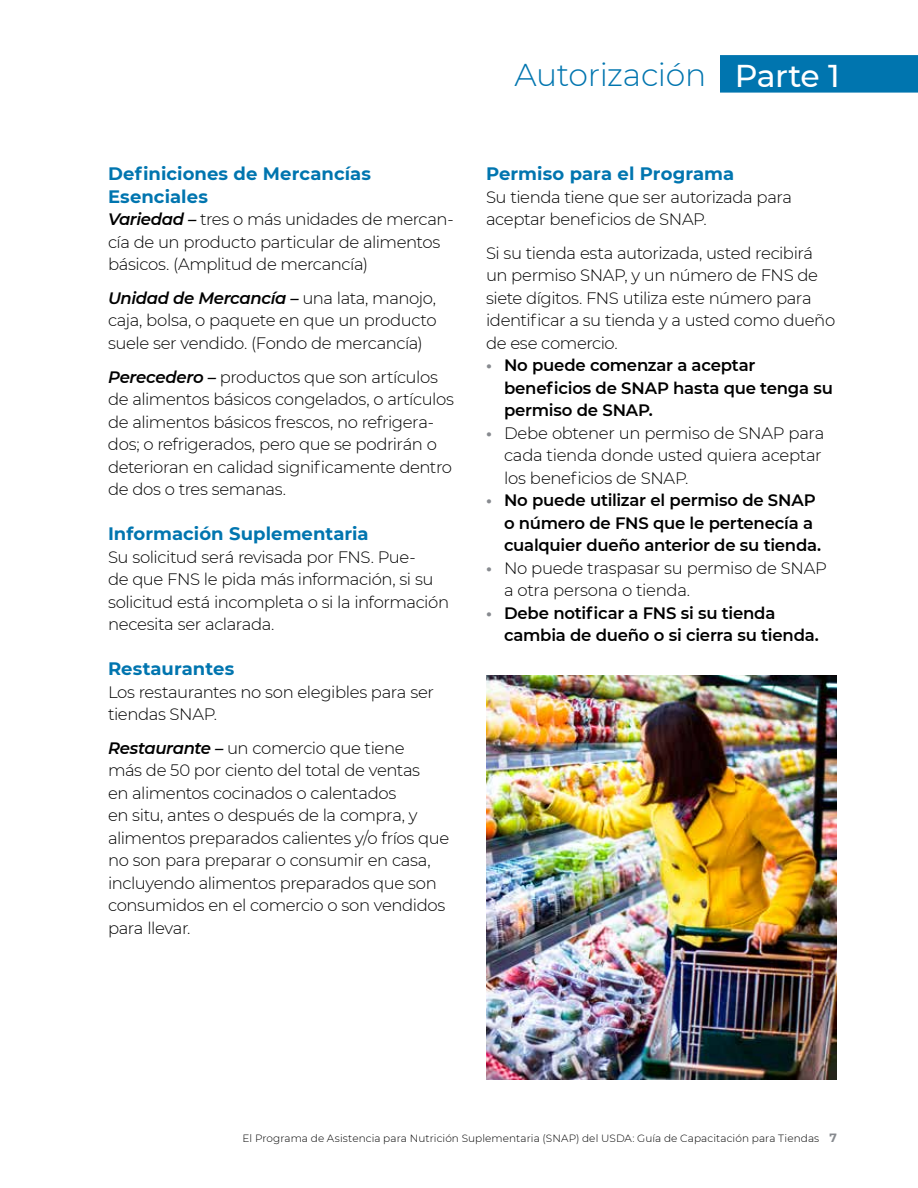
<style>
.page{position:relative;width:918px;height:1188px;background:#fff}
.page>*{position:absolute;margin:0;border:0;box-sizing:border-box;transform-origin:0 0}
.t1{font:300 31.5px "Montserrat";letter-spacing:-.01em;color:#0075af}
.t2{font:700 18px/22.5px "Montserrat";letter-spacing:.005em;color:#0075af}
.t3{font:300 16.5px/22.5px "Montserrat";letter-spacing:-.025em;color:#000}
.t4{font:600 16.5px/22.5px "Montserrat";letter-spacing:-.015em;color:#000}
.t5{font:300 10.5px "Montserrat";letter-spacing:.01em;color:#000}
.s1{font-weight:600;font-style:italic}
.s2{font-weight:500;color:#fff}
.s3{font-weight:700;color:#878a8f}
.s4{font-weight:700;font-size:12px;color:#878a8f}
</style>
<div class="page">
<div style="left:720px;top:55px;width:198px;height:38px;background:#0075af"></div>
<img style="left:486px;top:675px;width:351px;height:405px">
<h3 class="t2" style="left:108px;top:161px;width:265px">Definiciones de Mercancías<br>Esenciales</h3>
<p class="t3" style="left:108px;top:207px;width:347px"><span class="s1">Variedad –</span> tres o más unidades de mercan&shy;cía de un producto particular de alimentos básicos. (Amplitud de mercancía)</p>
<p class="t3" style="left:108px;top:286px;width:330px;text-align:justify"><span class="s1">Unidad de Mercancía –</span> una lata, manojo, caja, bolsa, o paquete en que un producto suele ser vendido. (Fondo de mercancía)</p>
<p class="t3" style="left:108px;top:365px;width:348px"><span class="s1">Perecedero –</span> productos que son artículos de alimentos básicos congelados, o artículos de alimentos básicos frescos, no refrigera&shy;dos; o refrigerados, pero que se podrirán o deterioran en calidad significamente dentro de dos o tres semanas.</p>
<h3 class="t2" style="left:108px;top:521px;width:262px">Información Suplementaria</h3>
<p class="t3" style="left:108px;top:545px;width:343px">Su solicitud será revisada por FNS. Pue-<br>de que FNS le pida más información, si su solicitud está incompleta o si la información necesita ser aclarada.</p>
<h3 class="t2" style="left:108px;top:656px;width:128px">Restaurantes</h3>
<p class="t3" style="left:108px;top:680px;width:328px">Los restaurantes no son elegibles para ser tiendas SNAP.</p>
<p class="t3" style="left:108px;top:736px;width:343px"><span class="s1">Restaurante –</span> un comercio que tiene<br>más de 50 por ciento del total de ventas<br>en alimentos cocinados o calentados<br>en situ, antes o después de la compra, y alimentos preparados calientes y/o fríos que no son para preparar o consumir en casa, incluyendo alimentos preparados que son consumidos en el comercio o son vendidos para llevar.</p>
<h1 class="t1" style="left:514px;top:53px;width:327px">Autorización <span class="s2">Parte 1</span></h1>
<h3 class="t2" style="left:486px;top:161px;width:250px">Permiso para el Programa</h3>
<p class="t3" style="left:486px;top:185px;width:308px">Su tienda tiene que ser autorizada para aceptar beneficios de SNAP.</p>
<p class="t3" style="left:486px;top:241px;width:351px">Si su tienda esta autorizada, usted recibirá un permiso SNAP, y un número de FNS de siete dígitos. FNS utiliza este número para identificar a su tienda y a usted como dueño de ese comercio.</p>
<p class="t4" style="left:504px;top:353px;width:330px;text-indent:-18px"><span class="s3">•</span> No puede comenzar a aceptar beneficios de SNAP hasta que tenga su permiso de SNAP.</p>
<p class="t3" style="left:504px;top:421px;width:322px;text-indent:-18px"><span class="s3">•</span> Debe obtener un permiso de SNAP para cada tienda donde usted quiera aceptar los beneficios de SNAP.</p>
<p class="t4" style="left:504px;top:488px;width:319px;text-indent:-18px"><span class="s3">•</span> No puede utilizar el permiso de SNAP o número de FNS que le pertenecía a cualquier dueño anterior de su tienda.</p>
<p class="t3" style="left:504px;top:556px;width:325px;text-indent:-18px"><span class="s3">•</span> No puede traspasar su permiso de SNAP a otra persona o tienda.</p>
<p class="t4" style="left:504px;top:601px;width:316px;text-indent:-18px"><span class="s3">•</span> Debe notificar a FNS si su tienda cambia de dueño o si cierra su tienda.</p>
<p class="t5" style="left:243px;top:1132px;width:596px">El Programa de Asistencia para Nutrición Suplementaria (SNAP) del USDA: Guía de Capacitación para Tiendas <span class="s4">7</span></p>
</div>
